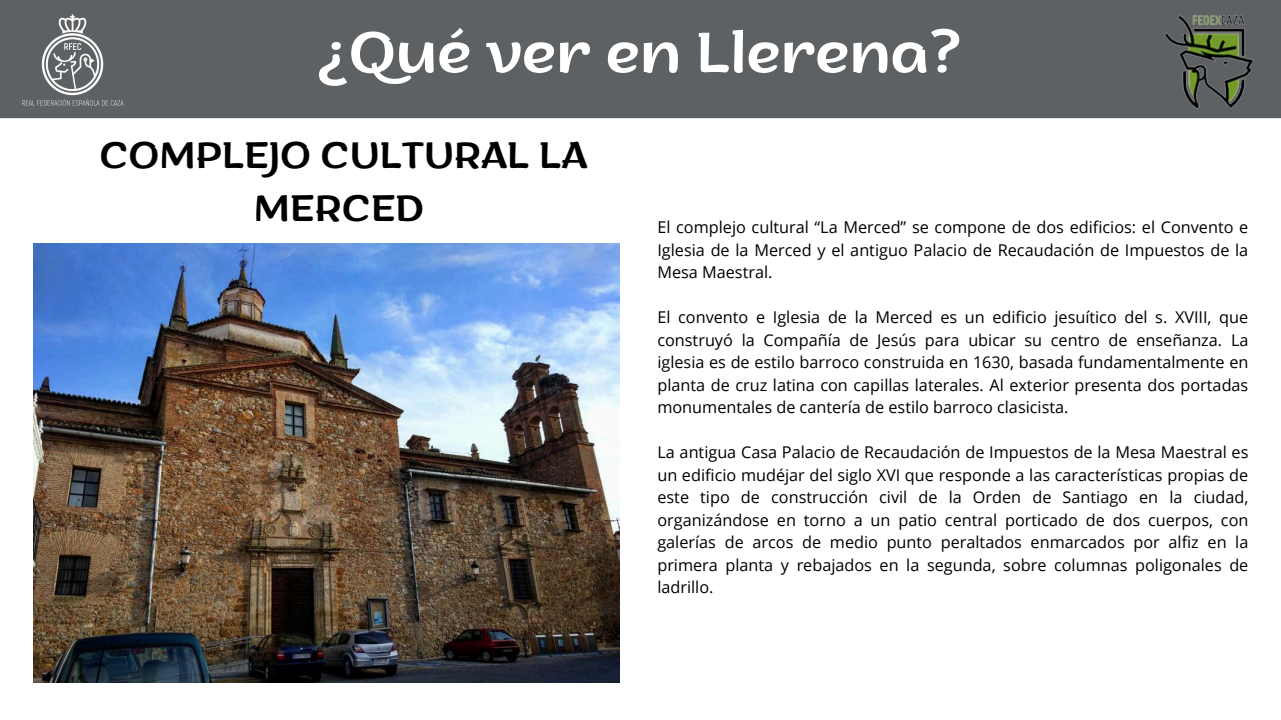
<style>
.page{position:relative;width:1281px;height:720px;background:#fff}
.page>*{position:absolute;margin:0;border:0;box-sizing:border-box;transform-origin:0 0}
.t1{font:57.5px "ZT Arturo";color:#fff}
.t2{font:37.5px/52.5px "ZT Arturo";color:#000;text-align:center}
.t3{font:16.25px/22.5px "Open Sans";color:#000;text-align:justify}
</style>
<div class="page">
<div style="left:0;top:0;width:1281px;height:118px;background:#5e6163"></div>
<img style="left:16px;top:3px;width:112px;height:112px">
<img style="left:34px;top:243px;width:586px;height:440px">
<img style="left:1160px;top:7px;width:97px;height:112px">
<h1 class="t1" style="left:318px;top:30px;width:645px">¿Qué ver en Llerena?</h1>
<p class="t2" style="left:100px;top:134px;width:489px">COMPLEJO CULTURAL LA<br>MERCED</p>
<p class="t3" style="left:657px;top:215px;width:592px">El complejo cultural “La Merced” se compone de dos edificios: el Convento e Iglesia de la Merced y el antiguo Palacio de Recaudación de Impuestos de la Mesa Maestral.</p>
<h2 class="t3" style="left:657px;top:305px;width:592px">El convento e Iglesia de la Merced es un edificio jesuítico del s. XVIII, que construyó la Compañía de Jesús para ubicar su centro de enseñanza. La iglesia es de estilo barroco construida en 1630, basada fundamentalmente en planta de cruz latina con capillas laterales. Al exterior presenta dos portadas monumentales de cantería de estilo barroco clasicista.</h2>
<p class="t3" style="left:657px;top:440px;width:592px">La antigua Casa Palacio de Recaudación de Impuestos de la Mesa Maestral es un edificio mudéjar del siglo XVI que responde a las características propias de este tipo de construcción civil de la Orden de Santiago en la ciudad, organizándose en torno a un patio central porticado de dos cuerpos, con galerías de arcos de medio punto peraltados enmarcados por alfiz en la primera planta y rebajados en la segunda, sobre columnas poligonales de ladrillo.</p>
</div>
